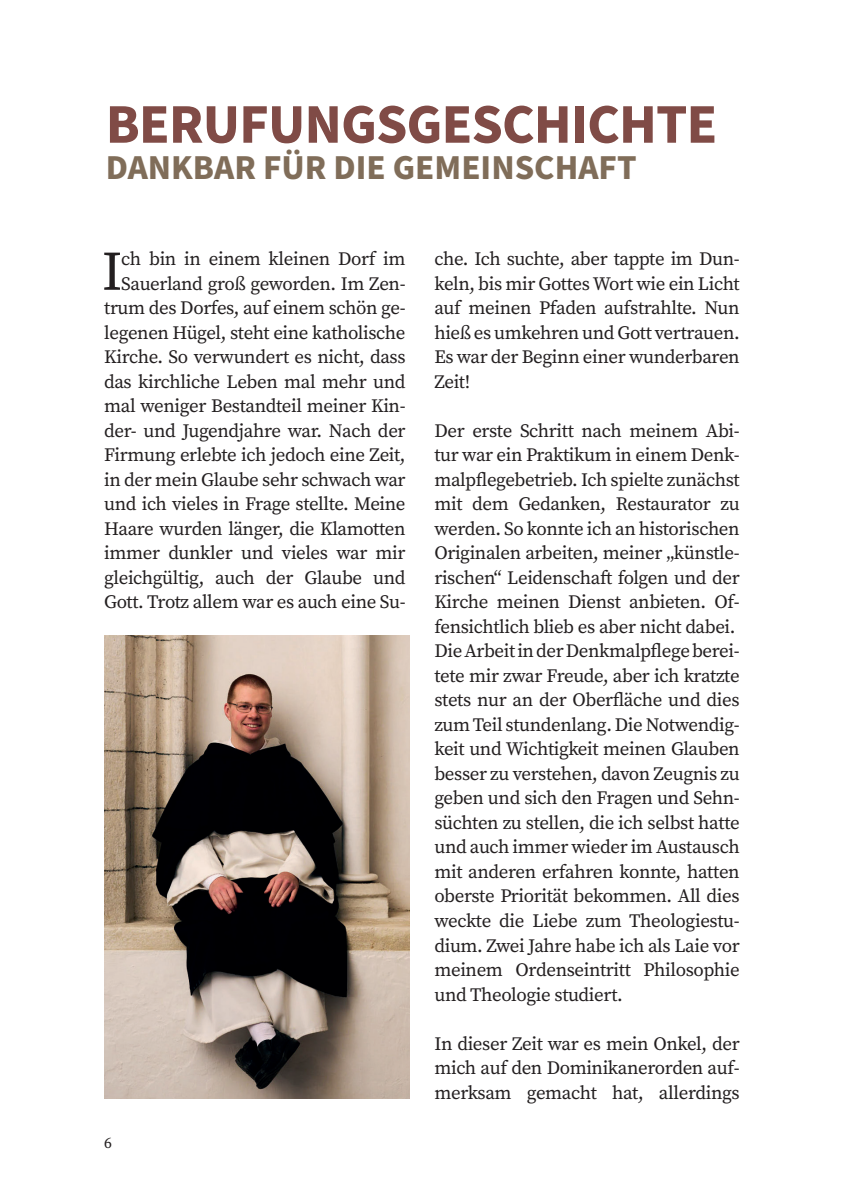
<style>
.page{position:relative;width:844px;height:1191px;background:#fff}
.page>*{position:absolute;margin:0;border:0;box-sizing:border-box;transform-origin:0 0}
.t1{font:700 56px "Source Sans Pro";letter-spacing:-.015em;color:#804b46}
.t2{font:55.48px "Source Serif Pro";color:#231f20}
.t3{font:700 35px "Source Sans Pro";color:#806d59}
.t4{font:18.9px/24.5px "Source Serif Pro";letter-spacing:-.02em;color:#231f20;text-align:justify}
.t5{font:15.75px "Source Serif Pro";color:#231f20}
</style>
<div class="page">
<img style="left:104px;top:636px;width:305px;height:462px">
<h1 class="t1" style="left:106px;top:86px;width:613px">BERUFUNGSGESCHICHTE</h1>
<h3 class="t3" style="left:106px;top:144px;width:532px">DANKBAR FÜR DIE GEMEINSCHAFT</h3>
<p class="t4" style="left:104px;top:247px;width:303px;text-align:right">ch bin in einem kleinen Dorf im Sauerland groß geworden. Im Zen&shy;trum des Dorfes, auf einem schön ge&shy;legenen Hügel, steht eine katholische Kirche. So verwundert es nicht, dass das kirchliche Leben mal mehr und mal weniger Bestandteil meiner Kin&shy;der- und Jugendjahre war. Nach der Firmung erlebte ich jedoch eine Zeit, in der mein Glaube sehr schwach war und ich vieles in Frage stellte. Meine Haare wurden länger, die Klamotten immer dunkler und vieles war mir gleichgültig, auch der Glaube und Gott. Trotz allem war es auch eine Su-</p>
<p class="t4" style="left:434px;top:247px;width:307px">che. Ich suchte, aber tappte im Dun&shy;keln, bis mir Gottes Wort wie ein Licht auf meinen Pfaden aufstrahlte. Nun hieß es umkehren und Gott vertrauen.<br>Es war der Beginn einer wunderbaren Zeit!</p>
<h2 class="t2" style="left:102px;top:234px;width:22px">I</h2>
<p class="t4" style="left:434px;top:418px;width:307px;text-align:left">Der erste Schritt nach meinem Abi&shy;tur war ein Praktikum in einem Denk&shy;malpflegebetrieb. Ich spielte zunächst mit dem Gedanken, Restaurator zu werden. So konnte ich an historischen Originalen arbeiten, meiner „künstle&shy;rischen“ Leidenschaft folgen und der Kirche meinen Dienst anbieten. Of&shy;fensichtlich blieb es aber nicht dabei.<br>Die Arbeit in der Denkmalpflege berei&shy;tete mir zwar Freude, aber ich kratzte stets nur an der Oberfläche und dies zum Teil stundenlang. Die Notwendig&shy;keit und Wichtigkeit meinen Glauben besser zu verstehen, davon Zeugnis zu geben und sich den Fragen und Sehn&shy;süchten zu stellen, die ich selbst hatte und auch immer wieder im Austausch mit anderen erfahren konnte, hatten oberste Priorität bekommen. All dies weckte die Liebe zum Theologiestu&shy;dium. Zwei Jahre habe ich als Laie vor meinem Ordenseintritt Philosophie und Theologie studiert.</p>
<p class="t4" style="left:434px;top:1031px;width:307px">In dieser Zeit war es mein Onkel, der mich auf den Dominikanerorden auf&shy;merksam gemacht hat, allerdings</p>
<p class="t5" style="left:104px;top:1131px;width:9px">6</p>
</div>
